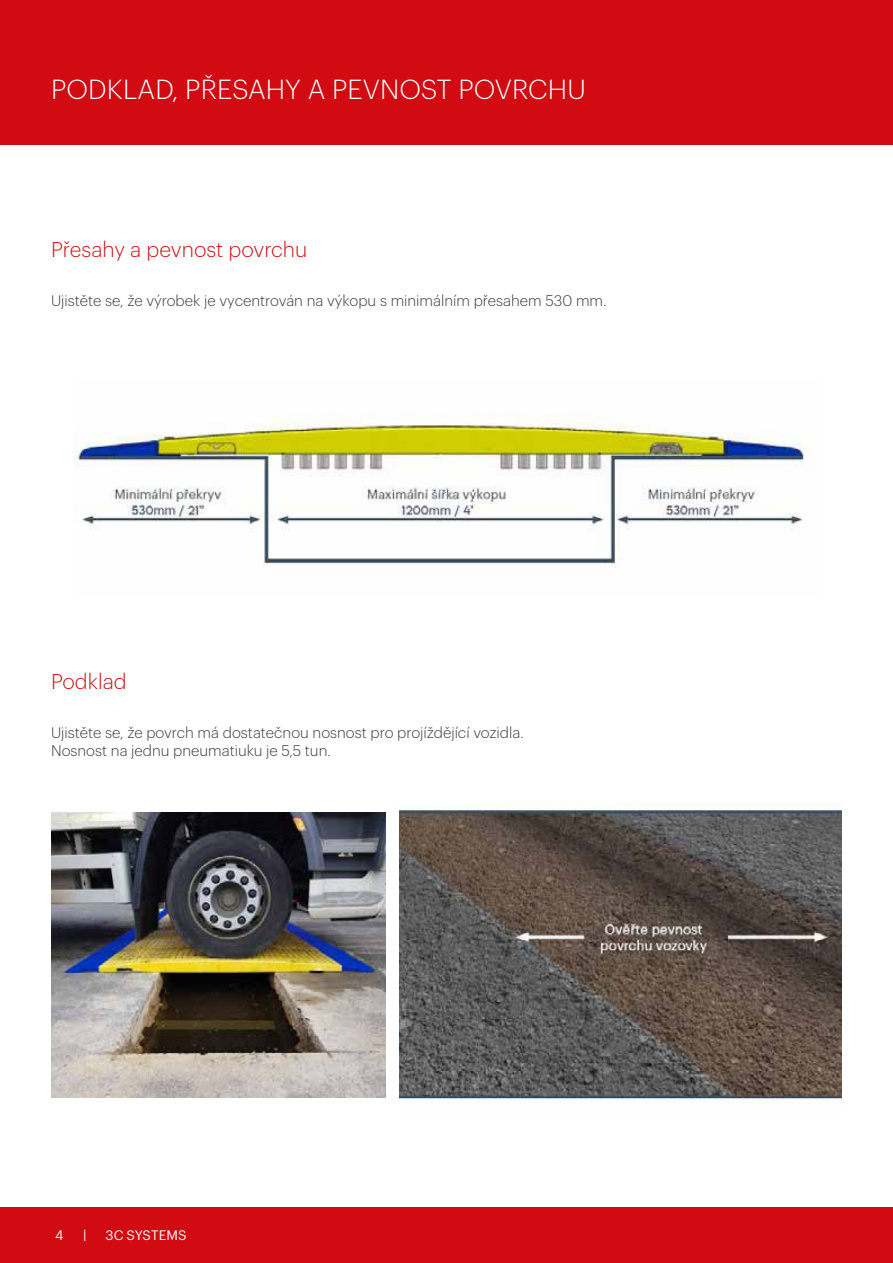
<style>
.page{position:relative;width:893px;height:1263px;background:#fff}
.page>*{position:absolute;margin:0;border:0;box-sizing:border-box;transform-origin:0 0}
.t1{font:300 27px "Graphik";letter-spacing:.005em;color:#fff}
.t2{font:300 21px "Graphik";color:#cd171a}
.t3{font:300 15px/18px "Graphik";color:#3c3c3b}
.t4{font:13.5px "Graphik";letter-spacing:.005em;color:#fff}
</style>
<div class="page">
<div style="left:0;top:0;width:893px;height:145px;background:#d20a11"></div>
<div style="left:0;top:1208px;width:893px;height:55px;background:#d20a11"></div>
<img style="left:74px;top:414px;width:738px;height:150px">
<img style="left:399px;top:803px;width:443px;height:297px">
<img style="left:51px;top:812px;width:335px;height:285px">
<h1 class="t1" style="left:51px;top:70px;width:18px">podkl</h1>
<h1 class="t1" style="left:138px;top:70px;width:64px">ad, přes</h1>
<h1 class="t1" style="left:248px;top:70px;width:102px">ahy a pevnos</h1>
<h1 class="t1" style="left:437px;top:70px;width:40px">t povr</h1>
<h1 class="t1" style="left:528px;top:70px;width:55px">chu</h1>
<h2 class="t2" style="left:51px;top:234px;width:258px">Přesahy a pevnost povrchu</h2>
<p class="t3" style="left:51px;top:291px;width:557px">Ujistěte se, že výrobek je vycentrován na výkopu s minimálním přesahem 530 mm.</p>
<h2 class="t2" style="left:51px;top:666px;width:77px">Podklad</h2>
<p class="t3" style="left:51px;top:723px;width:474px">Ujistěte se, že povrch má dostatečnou nosnost pro projíždějící vozidla.<br>Nosnost na jednu pneumatiuku je 5,5 tun.</p>
<p class="t4" style="left:55px;top:1225px;width:10px">4</p>
<p class="t4" style="left:83px;top:1225px;width:5px">|</p>
<p class="t4" style="left:105px;top:1225px;width:83px">3C SYSTEMS</p>
</div>
